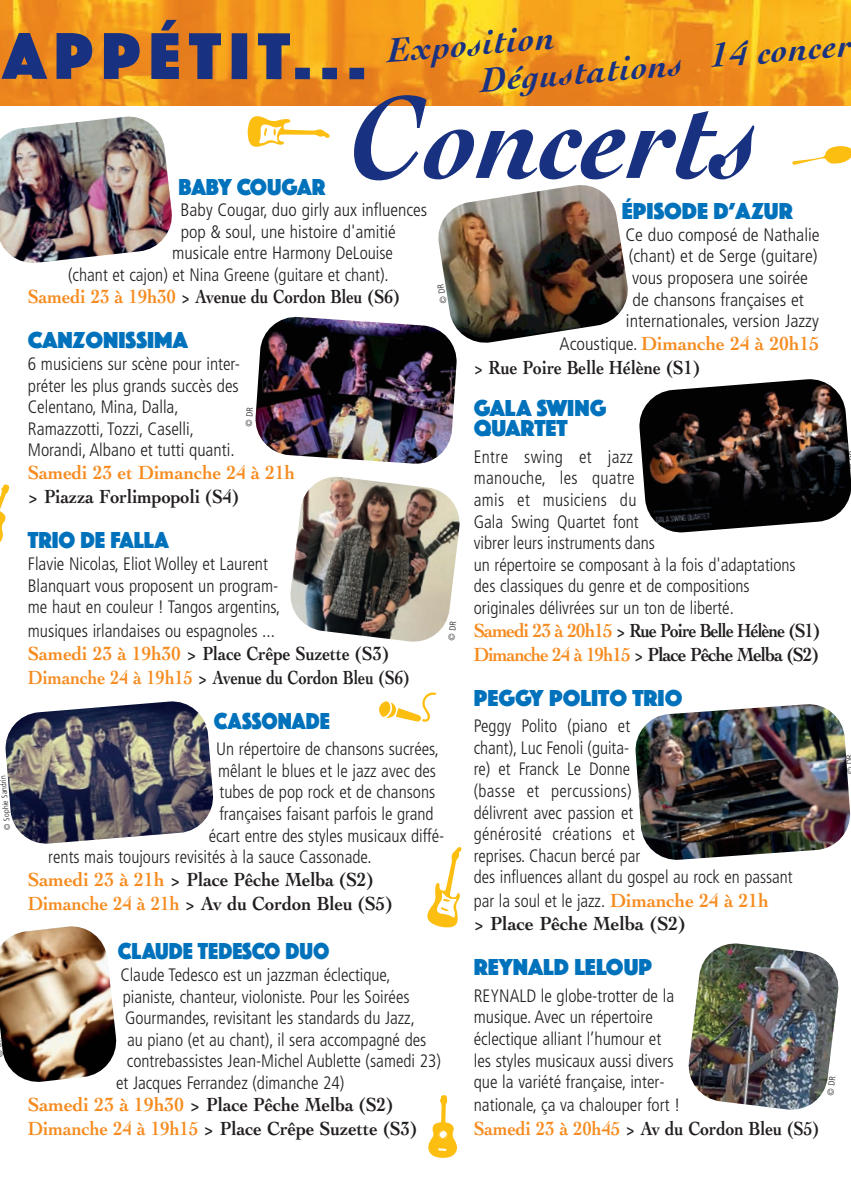
<style>
.page{position:relative;width:851px;height:1191px;background:#fff}
.page>*{position:absolute;margin:0;border:0;box-sizing:border-box;transform-origin:0 0}
.t1{font:italic 700 123.4px "Cochin";color:#183181;scale:.95 1}
.t2{font:68.6px "Phosphate Solid";letter-spacing:.12em;color:#183181}
.t3{font:italic 700 35.8px "Cochin";color:#183181}
.t4{font:24px/20.8px "Phosphate Solid";color:#0072bc}
.t5{font:24px "Phosphate Solid";color:#0072bc;scale:.92 1}
.t6{font:24px "Phosphate Solid";color:#0072bc;scale:.95 1}
.t7{font:700 20px/24px "Cochin";color:#231f20;scale:.92 1}
.t8{font:700 20px/24px "Cochin";color:#231f20;scale:.91 1}
.t9{font:700 20px/24px "Cochin";letter-spacing:-.045em;color:#231f20;scale:.84 1}
.t10{font:700 20px/24px "Cochin";color:#231f20;scale:.84 1}
.t11{font:700 20px/24px "Cochin";color:#f68b1f;scale:.93 1}
.t12{font:700 20px "Cochin";color:#231f20;scale:.8 1}
.t13{font:700 20px "Cochin";color:#231f20;scale:.86 1}
.t14{font:300 condensed 18px/21.6px "Frutiger";color:#231f20}
.t15{font:300 condensed 18px/21.8px "Frutiger";color:#231f20;scale:.96 1}
.t16{font:300 condensed 8px "Frutiger";color:#231f20;scale:1.05 1}
.s1{color:#f68b1f}
.s2{color:#231f20}
.s3{font-family:"Frutiger";font-weight:300;font-stretch:condensed;font-size:18px}
.s4{font-family:"Cochin";font-weight:700;font-stretch:normal;font-size:20px;color:#f68b1f}
</style>
<div class="page">
<img style="left:0;top:0;width:850px;height:106px">
<svg style="left:428px;top:1095px;width:29px;height:63px"></svg>
<svg style="left:247px;top:116px;width:83px;height:31px"></svg>
<svg style="left:379px;top:692px;width:57px;height:30px"></svg>
<svg style="left:427px;top:847px;width:35px;height:80px"></svg>
<img style="left:255px;top:316px;width:202px;height:148px">
<img style="left:639px;top:379px;width:211px;height:154px">
<img style="left:0;top:116px;width:172px;height:147px">
<img style="left:290px;top:476px;width:170px;height:166px">
<img style="left:435px;top:185px;width:193px;height:160px">
<svg style="left:0;top:484px;width:9px;height:58px"></svg>
<svg style="left:792px;top:146px;width:58px;height:19px"></svg>
<img style="left:5px;top:701px;width:209px;height:143px">
<img style="left:635px;top:704px;width:215px;height:156px">
<img style="left:688px;top:943px;width:151px;height:167px">
<img style="left:0;top:926px;width:117px;height:156px">
<svg style="left:448px;top:621px;width:8px;height:20px"></svg>
<svg style="left:437px;top:284px;width:10px;height:20px"></svg>
<svg style="left:846px;top:754px;width:4px;height:19px"></svg>
<svg style="left:827px;top:1076px;width:8px;height:19px"></svg>
<p class="t2" style="left:3px;top:7px;width:365px">APPÉTIT...</p>
<p class="t3" style="left:386px;top:27px;width:168px;rotate:-5deg">Exposition</p>
<p class="t3" style="left:708px;top:32px;width:144px;rotate:-5deg">14 concer</p>
<p class="t3" style="left:478px;top:57px;width:204px;rotate:-5deg">Dégustations</p>
<p class="t1" style="left:350px;top:54px;width:431px">Concerts</p>
<p class="t4" style="left:178px;top:175px;width:148px">BABY COUGAR</p>
<p class="t14" style="left:181px;top:201px;width:248px">Baby Cougar, duo girly aux influences</p>
<p class="t14" style="left:181px;top:222px;width:216px">pop &amp; soul, une histoire d'amitié</p>
<p class="t14" style="left:172px;top:244px;width:222px">musicale entre Harmony DeLouise</p>
<p class="t14" style="left:68px;top:265px;width:322px">(chant et cajon) et Nina Greene (guitare et chant).</p>
<p class="t12" style="left:28px;top:283px;width:466px"><span class="s1">Samedi 23 à 19h30</span> &gt; Avenue du Cordon Bleu (S6)</p>
<p class="t4" style="left:28px;top:329px;width:161px">CANZONISSIMA</p>
<p class="t14" style="left:28px;top:354px;width:213px">6 musiciens sur scène pour inter&shy;préter les plus grands succès des<br>Celentano, Mina, Dalla,<br>Ramazzotti, Tozzi, Caselli,<br>Morandi, Albano et tutti quanti.</p>
<p class="t11" style="left:28px;top:459px;width:289px">Samedi 23 et Dimanche 24 à 21h <span class="s2">&gt; Piazza Forlimpopoli (S4)</span></p>
<p class="t6" style="left:28px;top:522px;width:150px">TRIO DE FALLA</p>
<p class="t14" style="left:28px;top:554px;width:254px">Flavie Nicolas, Eliot Wolley et Laurent Blanquart vous proposent un program&shy;me haut en couleur ! Tangos argentins, musiques irlandaises ou espagnoles ...</p>
<p class="t8" style="left:28px;top:640px;width:421px"><span class="s1">Samedi 23 à 19h30</span> &gt; Place Crêpe Suzette (S3)<br><span class="s1">Dimanche 24 à 19h15</span> &gt; Avenue du Cordon Bleu (S6)</p>
<p class="t5" style="left:214px;top:703px;width:128px">CASSONADE</p>
<p class="t14" style="left:216px;top:739px;width:224px">Un répertoire de chansons sucrées,</p>
<p class="t14" style="left:218px;top:761px;width:219px">mêlant le blues et le jazz avec des</p>
<p class="t14" style="left:219px;top:782px;width:217px">tubes de pop rock et de chansons</p>
<p class="t14" style="left:219px;top:804px;width:216px">françaises faisant parfois le grand</p>
<p class="t14" style="left:209px;top:826px;width:237px">écart entre des styles musicaux diffé-</p>
<p class="t14" style="left:48px;top:847px;width:325px">rents mais toujours revisités à la sauce Cassonade.</p>
<p class="t7" style="left:28px;top:866px;width:397px"><span class="s1">Samedi 23 à 21h</span> &gt; Place Pêche Melba (S2)<br><span class="s1">Dimanche 24 à 21h</span> &gt; Av du Cordon Bleu (S5)</p>
<p class="t5" style="left:118px;top:934px;width:231px">CLAUDE TEDESCO DUO</p>
<p class="t14" style="left:120px;top:965px;width:272px">Claude Tedesco est un jazzman éclectique,</p>
<p class="t14" style="left:123px;top:987px;width:288px">pianiste, chanteur, violoniste. Pour les Soirées</p>
<p class="t14" style="left:125px;top:1008px;width:291px">Gourmandes, revisitant les standards du Jazz,</p>
<p class="t14" style="left:127px;top:1030px;width:301px">au piano (et au chant), il sera accompagné des</p>
<p class="t14" style="left:127px;top:1051px;width:315px">contrebassistes Jean-Michel Aublette (samedi 23)</p>
<p class="t14" style="left:116px;top:1073px;width:230px">et Jacques Ferrandez (dimanche 24)</p>
<p class="t7" style="left:28px;top:1091px;width:424px"><span class="s1">Samedi 23 à 19h30</span> &gt; Place Pêche Melba (S2)<br><span class="s1">Dimanche 24 à 19h15</span> &gt; Place Crêpe Suzette (S3)</p>
<p class="t4" style="left:621px;top:199px;width:172px">ÉPISODE D’AZUR</p>
<p class="t14" style="left:625px;top:225px;width:196px;text-align:center">Ce duo composé de Nathalie (chant) et de Serge (guitare) vous proposera une soirée de chansons françaises et internationales, version Jazzy</p>
<p class="t10" style="left:473px;top:330px;width:413px;text-indent:86px"><span class="s3">Acoustique.</span> <span class="s1">Dimanche 24 à 20h15 </span>&gt; Rue Poire Belle Hélène (S1)</p>
<p class="t4" style="left:473px;top:396px;width:134px">GALA SWING<br>QUARTET</p>
<p class="t14" style="left:473px;top:447px;width:323px">Entre swing et jazz<br>manouche, les quatre<br>amis et musiciens du<br>Gala Swing Quartet font<br>vibrer leurs instruments dans<br>un répertoire se composant à la fois d'adaptations des classiques du genre et de compositions originales délivrées sur un ton de liberté.</p>
<p class="t9" style="left:473px;top:617px;width:414px"><span class="s1">Samedi 23 à 20h15</span> &gt; Rue Poire Belle Hélène (S1)<br><span class="s1">Dimanche 24 à 19h15</span> &gt; Place Pêche Melba (S2)</p>
<p class="t4" style="left:473px;top:686px;width:210px">PEGGY POLITO TRIO</p>
<p class="t15" style="left:473px;top:716px;width:334px">Peggy Polito (piano et<br>chant), Luc Fenoli (guita-<br>re) et Franck Le Donne<br>(basse et percussions)<br>délivrent avec passion et<br>générosité créations et<br>reprises. Chacun bercé par<br>des influences allant du gospel au rock en passant par la soul et le jazz. <span class="s4">Dimanche 24 à 21h</span></p>
<p class="t7" style="left:473px;top:911px;width:232px">&gt; Place Pêche Melba (S2)</p>
<p class="t4" style="left:473px;top:955px;width:180px">REYNALD LELOUP</p>
<p class="t14" style="left:473px;top:986px;width:208px">REYNALD le globe-trotter de la musique. Avec un répertoire éclectique alliant l’humour et les styles musicaux aussi divers que la variété française, inter&shy;nationale, ça va chalouper fort !</p>
<p class="t13" style="left:473px;top:1114px;width:403px"><span class="s1">Samedi 23 à 20h45</span> &gt; Av du Cordon Bleu (S5)</p>
<p class="t16" style="left:4px;top:830px;width:54px;rotate:-95deg">© Sophie Sandrin</p>
</div>
